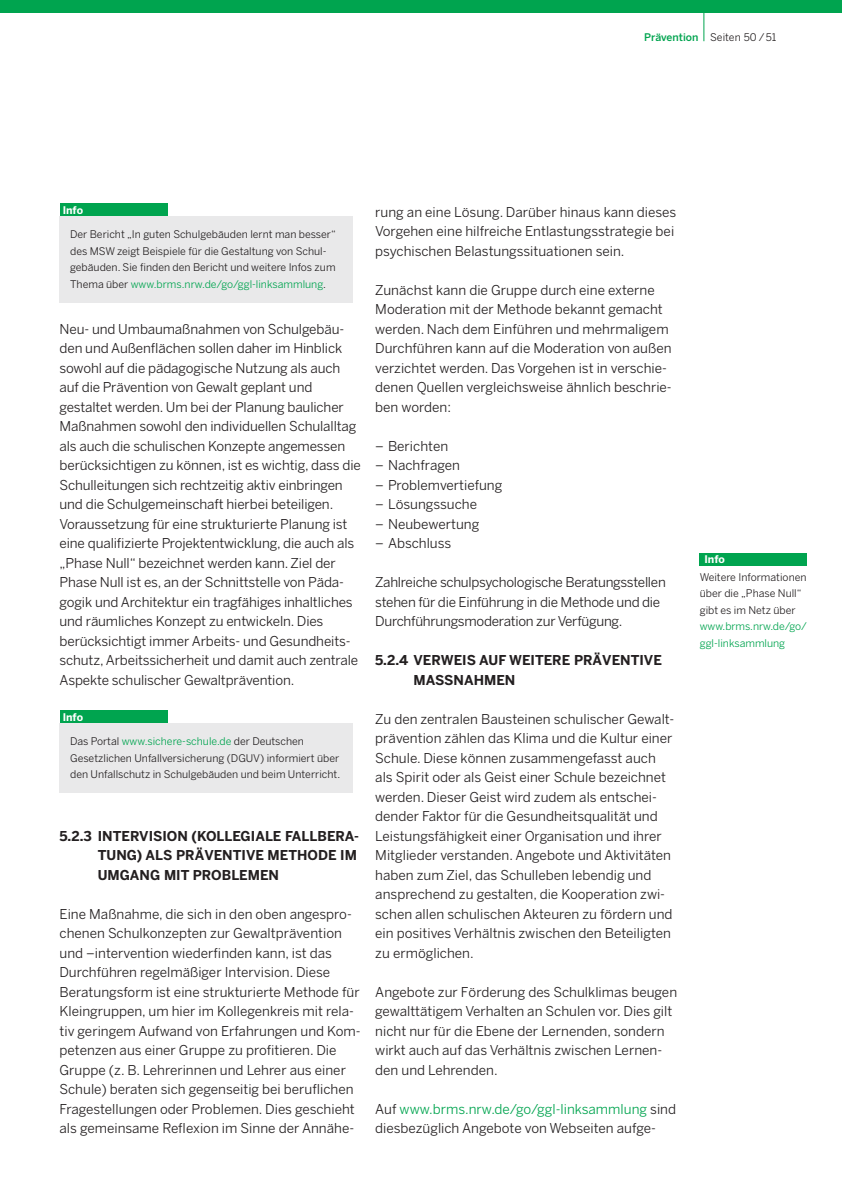
<style>
.page{position:relative;width:842px;height:1191px;background:#fff}
.page>*{position:absolute;margin:0;border:0;box-sizing:border-box;transform-origin:0 0}
.t1{font:13.5px/19.5px "Benton Sans";color:#231f20}
.t2{font:700 13.5px/19.5px "Benton Sans";color:#231f20}
.t3{font:13.5px/19.5px "Benton Sans";letter-spacing:-.02em;color:#231f20}
.t4{font:10.5px/16.5px "Benton Sans";color:#231f20}
.t5{font:700 10.5px "Benton Sans";color:#fff}
.s1{font-weight:500;color:#00a44f}
.s2{color:#00a44f}
</style>
<div class="page">
<div style="left:0;top:0;width:842px;height:13px;background:#00a44f"></div>
<hr style="left:703px;top:0;width:1px;height:41px;background:#00a44f">
<div style="left:60px;top:203px;width:108px;height:13px;background:#00a44f"></div>
<div style="left:60px;top:216px;width:293px;height:87px;background:#e9e9ea"></div>
<div style="left:60px;top:710px;width:108px;height:13px;background:#00a44f"></div>
<div style="left:60px;top:723px;width:293px;height:70px;background:#e9e9ea"></div>
<div style="left:699px;top:553px;width:108px;height:13px;background:#00a44f"></div>
<p class="t4" style="left:644px;top:28px;width:134px"><span class="s1">Prävention</span> Seiten 50 /51</p>
<p class="t5" style="left:63px;top:203px;width:22px">Info</p>
<p class="t4" style="left:70px;top:226px;width:267px">Der Bericht „In guten Schulgebäuden lernt man besser“ des MSW zeigt Beispiele für die Gestaltung von Schul&shy;gebäuden. Sie finden den Bericht und weitere Infos zum Thema über <span class="s2">www.brms.nrw.de/go/ggl-linksammlung</span>.</p>
<p class="t1" style="left:60px;top:319px;width:303px">Neu- und Umbaumaßnahmen von Schulgebäu&shy;den und Außenflächen sollen daher im Hinblick sowohl auf die pädagogische Nutzung als auch auf die Prävention von Gewalt geplant und gestaltet werden. Um bei der Planung baulicher Maßnahmen sowohl den individuellen Schulalltag als auch die schulischen Konzepte angemessen berücksichtigen zu können, ist es wichtig, dass die Schulleitungen sich rechtzeitig aktiv einbringen und die Schulgemeinschaft hierbei beteiligen.</p>
<p class="t1" style="left:60px;top:514px;width:300px">Voraussetzung für eine strukturierte Planung ist eine qualifizierte Projektentwicklung, die auch als „Phase Null“ bezeichnet werden kann. Ziel der Phase Null ist es, an der Schnittstelle von Päda&shy;gogik und Architektur ein tragfähiges inhaltliches und räumliches Konzept zu entwickeln. Dies berücksichtigt immer Arbeits- und Gesundheits&shy;schutz, Arbeitssicherheit und damit auch zentrale Aspekte schulischer Gewaltprävention.</p>
<p class="t5" style="left:63px;top:710px;width:22px">Info</p>
<p class="t4" style="left:70px;top:733px;width:272px">Das Portal <span class="s2">www.sichere-schule.de</span> der Deutschen<br>Gesetzlichen Unfallversicherung (DGUV) informiert über den Unfallschutz in Schulgebäuden und beim Unterricht.</p>
<p class="t2" style="left:98px;top:826px;width:263px;text-indent:-38px">5.2.3 INTERVISION (KOLLEGIALE FALLBERA-<br>TUNG) ALS PRÄVENTIVE METHODE IM<br>UMGANG MIT PROBLEMEN</p>
<p class="t1" style="left:60px;top:904px;width:303px">Eine Maßnahme, die sich in den oben angespro&shy;chenen Schulkonzepten zur Gewaltprävention und –intervention wiederfinden kann, ist das Durchführen regelmäßiger Intervision. Diese Beratungsform ist eine strukturierte Methode für Kleingruppen, um hier im Kollegenkreis mit rela&shy;tiv geringem Aufwand von Erfahrungen und Kom&shy;petenzen aus einer Gruppe zu profitieren. Die Gruppe (z. B. Lehrerinnen und Lehrer aus einer Schule) beraten sich gegenseitig bei beruflichen Fragestellungen oder Problemen. Dies geschieht als gemeinsame Reflexion im Sinne der Annähe-</p>
<p class="t1" style="left:375px;top:202px;width:302px">rung an eine Lösung. Darüber hinaus kann dieses<br>Vorgehen eine hilfreiche Entlastungsstrategie bei psychischen Belastungssituationen sein.</p>
<p class="t1" style="left:375px;top:280px;width:298px">Zunächst kann die Gruppe durch eine externe Moderation mit der Methode bekannt gemacht werden. Nach dem Einführen und mehrmaligem Durchführen kann auf die Moderation von außen verzichtet werden. Das Vorgehen ist in verschie&shy;denen Quellen vergleichsweise ähnlich beschrie&shy;ben worden:</p>
<p class="t1" style="left:375px;top:436px;width:74px">– Berichten</p>
<p class="t1" style="left:375px;top:455px;width:86px">– Nachfragen</p>
<p class="t1" style="left:375px;top:475px;width:129px">– Problemvertiefung</p>
<p class="t1" style="left:375px;top:494px;width:103px">– Lösungssuche</p>
<p class="t1" style="left:375px;top:514px;width:106px">– Neubewertung</p>
<p class="t1" style="left:375px;top:533px;width:78px">– Abschluss</p>
<p class="t3" style="left:375px;top:572px;width:292px">Zahlreiche schulpsychologische Beratungsstellen stehen für die Einführung in die Methode und die<br>Durchführungsmoderation zur Verfügung.</p>
<p class="t2" style="left:414px;top:650px;width:250px;text-indent:-38px">5.2.4 VERWEIS AUF WEITERE PRÄVENTIVE<br>MASSNAHMEN</p>
<p class="t1" style="left:375px;top:709px;width:301px">Zu den zentralen Bausteinen schulischer Gewalt&shy;prävention zählen das Klima und die Kultur einer Schule. Diese können zusammengefasst auch als Spirit oder als Geist einer Schule bezeichnet werden. Dieser Geist wird zudem als entschei&shy;dender Faktor für die Gesundheitsqualität und Leistungsfähigkeit einer Organisation und ihrer Mitglieder verstanden. Angebote und Aktivitäten haben zum Ziel, das Schulleben lebendig und ansprechend zu gestalten, die Kooperation zwi&shy;schen allen schulischen Akteuren zu fördern und ein positives Verhältnis zwischen den Beteiligten zu ermöglichen.</p>
<p class="t1" style="left:375px;top:982px;width:303px">Angebote zur Förderung des Schulklimas beugen gewalttätigem Verhalten an Schulen vor. Dies gilt nicht nur für die Ebene der Lernenden, sondern wirkt auch auf das Verhältnis zwischen Lernen&shy;den und Lehrenden.</p>
<p class="t1" style="left:375px;top:1099px;width:302px">Auf <span class="s2">www.brms.nrw.de/go/ggl-linksammlung</span> sind diesbezüglich Angebote von Webseiten aufge-</p>
<p class="t5" style="left:704px;top:553px;width:22px">Info</p>
<p class="t4" style="left:700px;top:568px;width:109px">Weitere Informationen über die „Phase Null“ gibt es im Netz über <span class="s2">www.brms.nrw.de/go/ ggl-linksammlung</span></p>
</div>
